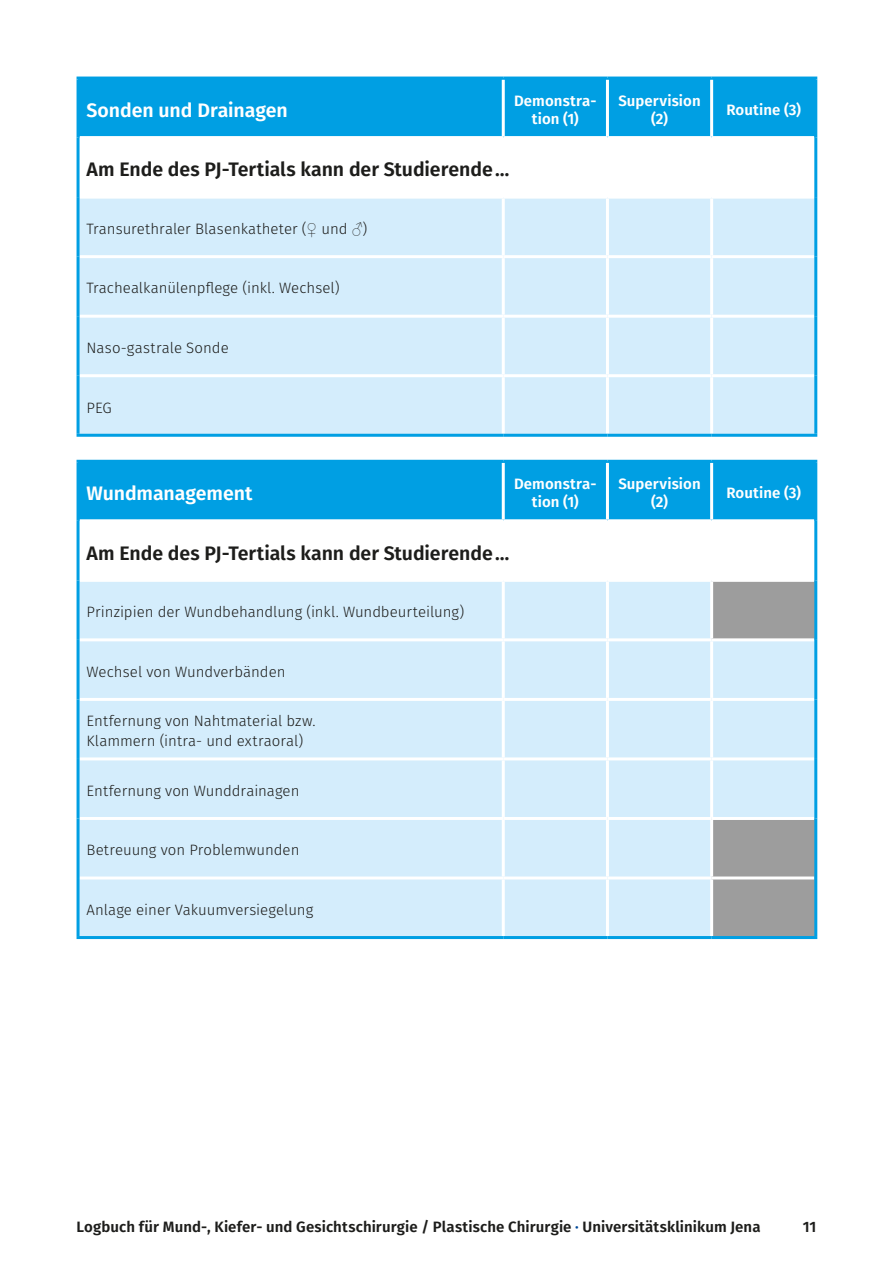
<style>
.page{position:relative;width:893px;height:1263px;background:#fff}
.page>*{position:absolute;margin:0;border:0;box-sizing:border-box;transform-origin:0 0}
.t1{font:600 19.5px "Fira Sans";letter-spacing:-.005em;color:#1d1d1b}
.t2{font:600 19.5px "Fira Sans";letter-spacing:-.005em;color:#fff}
.t3{font:300 15px/19.5px "Fira Sans";color:#1d1d1b}
.t4{font:600 15px "Fira Sans";letter-spacing:.005em;color:#1d1d1b}
.t5{font:600 15px/18px "Fira Sans";letter-spacing:.005em;color:#fff;text-align:center}
.s1{font-family:"Arial";font-weight:700}
.s2{color:#00499a}
</style>
<div class="page">
<div style="left:80px;top:80px;width:734px;height:56px;background:#009fe3"></div>
<div style="left:80px;top:199px;width:422px;height:235px;background:#d4edfc"></div>
<div style="left:505px;top:199px;width:309px;height:235px;background:#d4edfc"></div>
<hr style="left:502px;top:80px;width:3px;height:56px;background:#fff">
<hr style="left:606px;top:80px;width:3px;height:56px;background:#fff">
<hr style="left:710px;top:80px;width:3px;height:56px;background:#fff">
<hr style="left:606px;top:199px;width:3px;height:56px;background:#fff">
<hr style="left:710px;top:199px;width:3px;height:56px;background:#fff">
<hr style="left:80px;top:255px;width:423px;height:3px;background:#fff">
<hr style="left:503px;top:255px;width:104px;height:3px;background:#fff">
<hr style="left:607px;top:255px;width:105px;height:3px;background:#fff">
<hr style="left:606px;top:258px;width:3px;height:57px;background:#fff">
<hr style="left:712px;top:255px;width:102px;height:3px;background:#fff">
<hr style="left:710px;top:258px;width:3px;height:57px;background:#fff">
<hr style="left:80px;top:315px;width:423px;height:3px;background:#fff">
<hr style="left:503px;top:315px;width:104px;height:3px;background:#fff">
<hr style="left:607px;top:315px;width:105px;height:3px;background:#fff">
<hr style="left:606px;top:318px;width:3px;height:56px;background:#fff">
<hr style="left:712px;top:315px;width:102px;height:3px;background:#fff">
<hr style="left:710px;top:318px;width:3px;height:56px;background:#fff">
<hr style="left:80px;top:374px;width:423px;height:3px;background:#fff">
<hr style="left:503px;top:374px;width:104px;height:3px;background:#fff">
<hr style="left:607px;top:374px;width:105px;height:3px;background:#fff">
<hr style="left:606px;top:377px;width:3px;height:57px;background:#fff">
<hr style="left:712px;top:374px;width:102px;height:3px;background:#fff">
<hr style="left:710px;top:377px;width:3px;height:57px;background:#fff">
<hr style="left:77px;top:80px;width:3px;height:58px;background:#009fe3">
<hr style="left:77px;top:77px;width:426px;height:3px;background:#009fe3">
<hr style="left:503px;top:77px;width:104px;height:3px;background:#009fe3">
<hr style="left:607px;top:77px;width:105px;height:3px;background:#009fe3">
<hr style="left:712px;top:77px;width:105px;height:3px;background:#009fe3">
<hr style="left:814px;top:80px;width:3px;height:58px;background:#009fe3">
<hr style="left:77px;top:138px;width:3px;height:59px;background:#009fe3">
<hr style="left:814px;top:138px;width:3px;height:59px;background:#009fe3">
<hr style="left:77px;top:197px;width:3px;height:60px;background:#009fe3">
<hr style="left:77px;top:257px;width:3px;height:59px;background:#009fe3">
<hr style="left:77px;top:316px;width:3px;height:60px;background:#009fe3">
<hr style="left:814px;top:197px;width:3px;height:60px;background:#009fe3">
<hr style="left:814px;top:257px;width:3px;height:59px;background:#009fe3">
<hr style="left:814px;top:316px;width:3px;height:60px;background:#009fe3">
<hr style="left:77px;top:376px;width:3px;height:58px;background:#009fe3">
<hr style="left:77px;top:434px;width:426px;height:3px;background:#009fe3">
<hr style="left:503px;top:434px;width:104px;height:3px;background:#009fe3">
<hr style="left:607px;top:434px;width:105px;height:3px;background:#009fe3">
<hr style="left:814px;top:376px;width:3px;height:58px;background:#009fe3">
<hr style="left:712px;top:434px;width:105px;height:3px;background:#009fe3">
<div style="left:80px;top:463px;width:734px;height:56px;background:#009fe3"></div>
<div style="left:80px;top:582px;width:422px;height:354px;background:#d4edfc"></div>
<div style="left:505px;top:582px;width:205px;height:354px;background:#d4edfc"></div>
<svg style="left:713px;top:582px;width:101px;height:354px;background:#b8c5cc"></svg>
<hr style="left:502px;top:463px;width:3px;height:56px;background:#fff">
<hr style="left:606px;top:463px;width:3px;height:56px;background:#fff">
<hr style="left:710px;top:463px;width:3px;height:56px;background:#fff">
<hr style="left:606px;top:582px;width:3px;height:56px;background:#fff">
<hr style="left:80px;top:638px;width:423px;height:3px;background:#fff">
<hr style="left:503px;top:638px;width:104px;height:3px;background:#fff">
<hr style="left:607px;top:638px;width:105px;height:3px;background:#fff">
<hr style="left:606px;top:641px;width:3px;height:57px;background:#fff">
<hr style="left:712px;top:638px;width:102px;height:3px;background:#fff">
<hr style="left:80px;top:698px;width:423px;height:3px;background:#fff">
<hr style="left:503px;top:698px;width:104px;height:3px;background:#fff">
<hr style="left:607px;top:698px;width:105px;height:3px;background:#fff">
<hr style="left:606px;top:701px;width:3px;height:56px;background:#fff">
<hr style="left:712px;top:698px;width:102px;height:3px;background:#fff">
<hr style="left:80px;top:757px;width:423px;height:3px;background:#fff">
<hr style="left:503px;top:757px;width:104px;height:3px;background:#fff">
<hr style="left:607px;top:757px;width:105px;height:3px;background:#fff">
<hr style="left:606px;top:760px;width:3px;height:57px;background:#fff">
<hr style="left:712px;top:757px;width:102px;height:3px;background:#fff">
<hr style="left:80px;top:817px;width:423px;height:3px;background:#fff">
<hr style="left:503px;top:817px;width:104px;height:3px;background:#fff">
<hr style="left:607px;top:817px;width:105px;height:3px;background:#fff">
<hr style="left:606px;top:820px;width:3px;height:56px;background:#fff">
<hr style="left:712px;top:817px;width:102px;height:3px;background:#fff">
<hr style="left:80px;top:876px;width:423px;height:3px;background:#fff">
<hr style="left:503px;top:876px;width:104px;height:3px;background:#fff">
<hr style="left:607px;top:876px;width:105px;height:3px;background:#fff">
<hr style="left:606px;top:879px;width:3px;height:57px;background:#fff">
<hr style="left:712px;top:876px;width:102px;height:3px;background:#fff">
<hr style="left:77px;top:463px;width:3px;height:58px;background:#009fe3">
<hr style="left:77px;top:460px;width:426px;height:3px;background:#009fe3">
<hr style="left:503px;top:460px;width:104px;height:3px;background:#009fe3">
<hr style="left:607px;top:460px;width:105px;height:3px;background:#009fe3">
<hr style="left:712px;top:460px;width:105px;height:3px;background:#009fe3">
<hr style="left:814px;top:463px;width:3px;height:58px;background:#009fe3">
<hr style="left:77px;top:521px;width:3px;height:59px;background:#009fe3">
<hr style="left:814px;top:521px;width:3px;height:59px;background:#009fe3">
<hr style="left:77px;top:580px;width:3px;height:60px;background:#009fe3">
<hr style="left:814px;top:580px;width:3px;height:60px;background:#009fe3">
<hr style="left:77px;top:640px;width:3px;height:59px;background:#009fe3">
<hr style="left:77px;top:699px;width:3px;height:60px;background:#009fe3">
<hr style="left:77px;top:759px;width:3px;height:59px;background:#009fe3">
<hr style="left:814px;top:640px;width:3px;height:59px;background:#009fe3">
<hr style="left:814px;top:699px;width:3px;height:60px;background:#009fe3">
<hr style="left:814px;top:759px;width:3px;height:59px;background:#009fe3">
<hr style="left:77px;top:818px;width:3px;height:60px;background:#009fe3">
<hr style="left:814px;top:818px;width:3px;height:60px;background:#009fe3">
<hr style="left:77px;top:878px;width:3px;height:58px;background:#009fe3">
<hr style="left:77px;top:936px;width:426px;height:3px;background:#009fe3">
<hr style="left:503px;top:936px;width:104px;height:3px;background:#009fe3">
<hr style="left:607px;top:936px;width:105px;height:3px;background:#009fe3">
<hr style="left:814px;top:878px;width:3px;height:58px;background:#009fe3">
<hr style="left:712px;top:936px;width:105px;height:3px;background:#009fe3">
<h1 class="t2" style="left:87px;top:94px;width:203px">Sonden und Drainagen</h1>
<p class="t5" style="left:514px;top:91px;width:84px">Demonstra&shy;tion (1)</p>
<p class="t5" style="left:618px;top:91px;width:84px">Supervision (2)</p>
<p class="t5" style="left:726px;top:100px;width:76px">Routine (3)</p>
<h1 class="t1" style="left:87px;top:154px;width:424px">Am Ende des PJ-Tertials kann der Studierende…</h1>
<p class="t3" style="left:87px;top:219px;width:282px">Transurethraler Blasenkatheter (<span class="s1">♀</span> und <span class="s1">♂</span>)</p>
<p class="t3" style="left:87px;top:278px;width:255px">Trachealkanülenpflege (inkl. Wechsel)</p>
<p class="t3" style="left:87px;top:338px;width:144px">Naso-gastrale Sonde</p>
<p class="t3" style="left:87px;top:397px;width:27px">PEG</p>
<h1 class="t2" style="left:87px;top:477px;width:167px">Wundmanagement</h1>
<p class="t5" style="left:514px;top:474px;width:84px">Demonstra&shy;tion (1)</p>
<p class="t5" style="left:618px;top:474px;width:84px">Supervision (2)</p>
<p class="t5" style="left:726px;top:483px;width:76px">Routine (3)</p>
<h1 class="t1" style="left:87px;top:537px;width:424px">Am Ende des PJ-Tertials kann der Studierende…</h1>
<p class="t3" style="left:87px;top:602px;width:379px">Prinzipien der Wundbehandlung (inkl. Wundbeurteilung)</p>
<p class="t3" style="left:87px;top:662px;width:200px">Wechsel von Wundverbänden</p>
<p class="t3" style="left:87px;top:711px;width:229px">Entfernung von Nahtmaterial bzw.<br>Klammern (intra- und extraoral)</p>
<p class="t3" style="left:87px;top:781px;width:214px">Entfernung von Wunddrainagen</p>
<p class="t3" style="left:87px;top:840px;width:214px">Betreuung von Problemwunden</p>
<p class="t3" style="left:87px;top:900px;width:228px">Anlage einer Vakuumversiegelung</p>
<p class="t4" style="left:77px;top:1214px;width:685px">Logbuch für Mund-, Kiefer- und Gesichtschirurgie / Plastische Chirurgie <span class="s2">·</span> Universitätsklinikum Jena</p>
<p class="t4" style="left:803px;top:1214px;width:15px">11</p>
</div>
